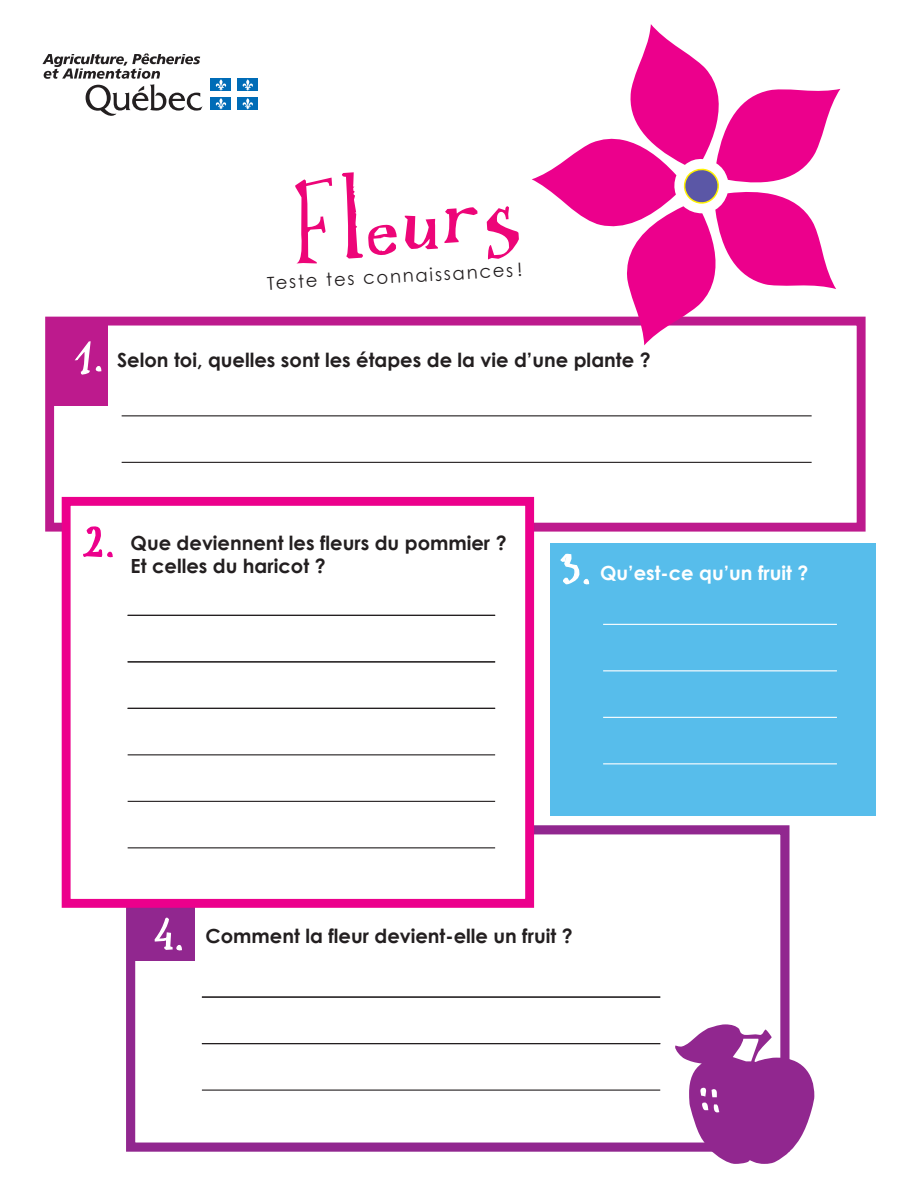
<style>
.page{position:relative;width:918px;height:1188px;background:#fff}
.page>*{position:absolute;margin:0;border:0;box-sizing:border-box;transform-origin:0 0}
.t1{font:154.05px "Ikusuteito";color:#ed0578}
.t2{font:700 19.5px "Century Gothic";color:#231f20}
.t3{font:700 19.5px "Century Gothic";color:#fff}
.t4{font:18px "Century Gothic";color:#231f20}
</style>
<div class="page">
<div style="left:126px;top:825px;width:664px;height:327px;border:9px solid #91278f"></div>
<div style="left:132px;top:900px;width:63px;height:60px;background:#91278f"></div>
<div style="left:551px;top:543px;width:325px;height:273px;background:#57bdeb"></div>
<div style="left:45px;top:317px;width:821px;height:215px;border:9px solid #bd1a8d"></div>
<div style="left:53px;top:321px;width:55px;height:85px;background:#bd1a8d"></div>
<svg style="left:42px;top:54px;width:161px;height:62px"></svg>
<div style="left:211px;top:79px;width:20px;height:12px;background:#006cb7"></div>
<svg style="left:215px;top:79px;width:12px;height:12px"></svg>
<div style="left:237px;top:79px;width:21px;height:12px;background:#006cb7"></div>
<svg style="left:242px;top:79px;width:11px;height:12px"></svg>
<div style="left:211px;top:97px;width:20px;height:13px;background:#006cb7"></div>
<svg style="left:215px;top:98px;width:12px;height:12px"></svg>
<div style="left:237px;top:97px;width:21px;height:13px;background:#006cb7"></div>
<svg style="left:242px;top:98px;width:11px;height:12px"></svg>
<svg style="left:532px;top:24px;width:308px;height:321px"></svg>
<hr style="left:122px;top:415px;width:690px;height:1px;background:#231f20">
<hr style="left:122px;top:462px;width:690px;height:1px;background:#231f20">
<div style="left:62px;top:497px;width:472px;height:411px;background:#fff;border:9px solid #ec008c"></div>
<hr style="left:128px;top:754px;width:367px;height:1px;background:#231f20">
<hr style="left:128px;top:801px;width:367px;height:1px;background:#231f20">
<hr style="left:128px;top:847px;width:367px;height:1px;background:#231f20">
<hr style="left:128px;top:615px;width:367px;height:1px;background:#231f20">
<hr style="left:128px;top:661px;width:367px;height:1px;background:#231f20">
<hr style="left:128px;top:708px;width:367px;height:1px;background:#231f20">
<hr style="left:603px;top:624px;width:234px;height:1px;background:#fff">
<hr style="left:603px;top:670px;width:234px;height:1px;background:#fff">
<hr style="left:603px;top:717px;width:234px;height:1px;background:#fff">
<hr style="left:603px;top:763px;width:234px;height:1px;background:#fff">
<hr style="left:202px;top:1090px;width:458px;height:1px;background:#231f20">
<hr style="left:202px;top:997px;width:458px;height:1px;background:#231f20">
<hr style="left:202px;top:1043px;width:458px;height:1px;background:#231f20">
<svg style="left:675px;top:1024px;width:139px;height:140px"></svg>
<svg style="left:74px;top:341px;width:28px;height:34px"></svg>
<svg style="left:560px;top:553px;width:30px;height:32px"></svg>
<svg style="left:154px;top:917px;width:28px;height:34px"></svg>
<svg style="left:83px;top:526px;width:30px;height:32px"></svg>
<h1 class="t1" style="left:288px;top:138px;width:229px;rotate:-4deg">Fleurs</h1>
<p class="t4" style="left:267px;top:272px;width:257px;rotate:-3deg">Teste tes connaissances !</p>
<p class="t2" style="left:117px;top:348px;width:535px">Selon toi, quelles sont les étapes de la vie d’une plante ?</p>
<p class="t2" style="left:131px;top:531px;width:377px">Que deviennent les fleurs du pommier ?</p>
<p class="t2" style="left:131px;top:553px;width:197px">Et celles du haricot ?</p>
<p class="t3" style="left:600px;top:561px;width:210px">Qu’est-ce qu’un fruit ?</p>
<p class="t2" style="left:206px;top:924px;width:368px">Comment la fleur devient-elle un fruit ?</p>
</div>
